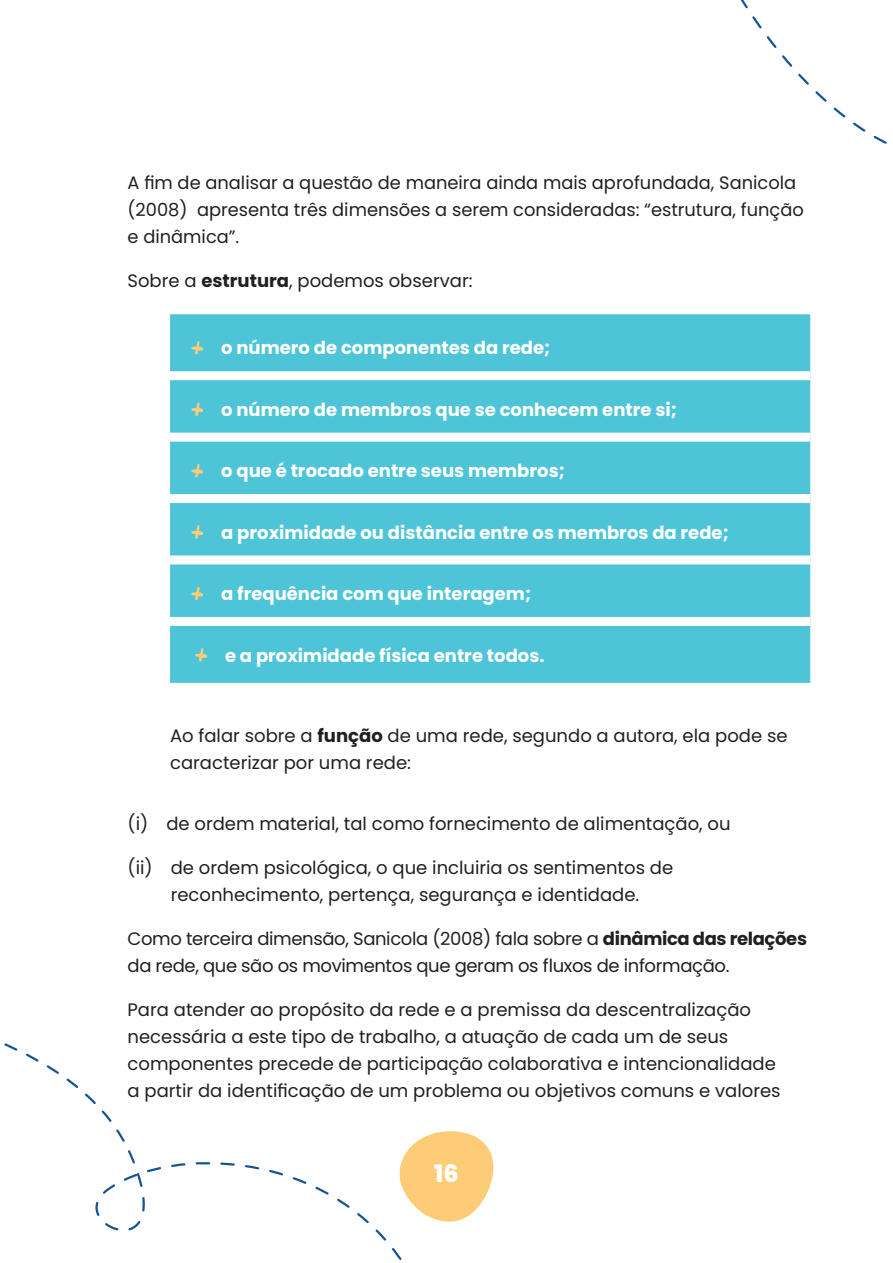
<style>
.page{position:relative;width:893px;height:1263px;background:#fff}
.page>*{position:absolute;margin:0;border:0;box-sizing:border-box;transform-origin:0 0}
.t1{font:800 24px "Poppins";color:#fff}
.MIOLO{font:18px/27px "Poppins";color:#231f20}
.MARCADOR-X{font:700 18px "Poppins";color:#fff}
.MIOLO-2{font:18px/27px "Poppins";letter-spacing:-.02em;color:#231f20}
.MARCADOR-X-2{font:18px/27px "Poppins";color:#231f20}
.s1{font-weight:700}
</style>
<div class="page">
<svg style="left:740px;top:0;width:147px;height:144px"></svg>
<svg style="left:413px;top:1131px;width:81px;height:91px"></svg>
<svg style="left:4px;top:1043px;width:409px;height:217px"></svg>
<div style="left:170px;top:314px;width:640px;height:369px;background:#4dc4d7"></div>
<div style="left:170px;top:371px;width:640px;height:9px;background:#fff"></div>
<div style="left:170px;top:433px;width:640px;height:9px;background:#fff"></div>
<div style="left:170px;top:494px;width:640px;height:9px;background:#fff"></div>
<div style="left:170px;top:555px;width:640px;height:9px;background:#fff"></div>
<div style="left:170px;top:617px;width:640px;height:9px;background:#fff"></div>
<svg style="left:191px;top:340px;width:13px;height:15px"></svg>
<svg style="left:191px;top:402px;width:13px;height:15px"></svg>
<svg style="left:191px;top:463px;width:13px;height:15px"></svg>
<svg style="left:191px;top:525px;width:13px;height:14px"></svg>
<svg style="left:191px;top:586px;width:13px;height:15px"></svg>
<svg style="left:195px;top:647px;width:13px;height:15px"></svg>
<p class="MIOLO" style="left:128px;top:169px;width:678px">A fim de analisar a questão de maneira ainda mais aprofundada, Sanicola (2008) apresenta três dimensões a serem consideradas: “estrutura, função e dinâmica”.</p>
<p class="MIOLO" style="left:128px;top:267px;width:346px">Sobre a <span class="s1">estrutura</span>, podemos observar:</p>
<p class="MARCADOR-X" style="left:221px;top:338px;width:331px">o número de componentes da rede;</p>
<p class="MARCADOR-X" style="left:221px;top:399px;width:457px">o número de membros que se conhecem entre si;</p>
<p class="MARCADOR-X" style="left:221px;top:461px;width:345px">o que é trocado entre seus membros;</p>
<p class="MARCADOR-X" style="left:221px;top:522px;width:509px">a proximidade ou distância entre os membros da rede;</p>
<p class="MARCADOR-X" style="left:221px;top:583px;width:311px">a frequência com que interagem;</p>
<p class="MARCADOR-X" style="left:225px;top:645px;width:321px">e a proximidade física entre todos.</p>
<p class="MARCADOR-X-2" style="left:170px;top:722px;width:619px">Ao falar sobre a <span class="s1">função</span> de uma rede, segundo a autora, ela pode se caracterizar por uma rede:</p>
<p class="MIOLO" style="left:128px;top:810px;width:605px">(i) de ordem material, tal como fornecimento de alimentação, ou</p>
<p class="MIOLO" style="left:128px;top:854px;width:547px;text-align:center">(ii) de ordem psicológica, o que incluiria os sentimentos de reconhecimento, pertença, segurança e identidade.</p>
<p class="MIOLO-2" style="left:128px;top:925px;width:681px">Como terceira dimensão, Sanicola (2008) fala sobre a <span class="s1">dinâmica das relações </span>da rede, que são os movimentos que geram os fluxos de informação.</p>
<p class="MIOLO" style="left:128px;top:996px;width:655px">Para atender ao propósito da rede e a premissa da descentralização necessária a este tipo de trabalho, a atuação de cada um de seus componentes precede de participação colaborativa e intencionalidade a partir da identificação de um problema ou objetivos comuns e valores</p>
<h1 class="t1" style="left:434px;top:1159px;width:26px">16</h1>
</div>
